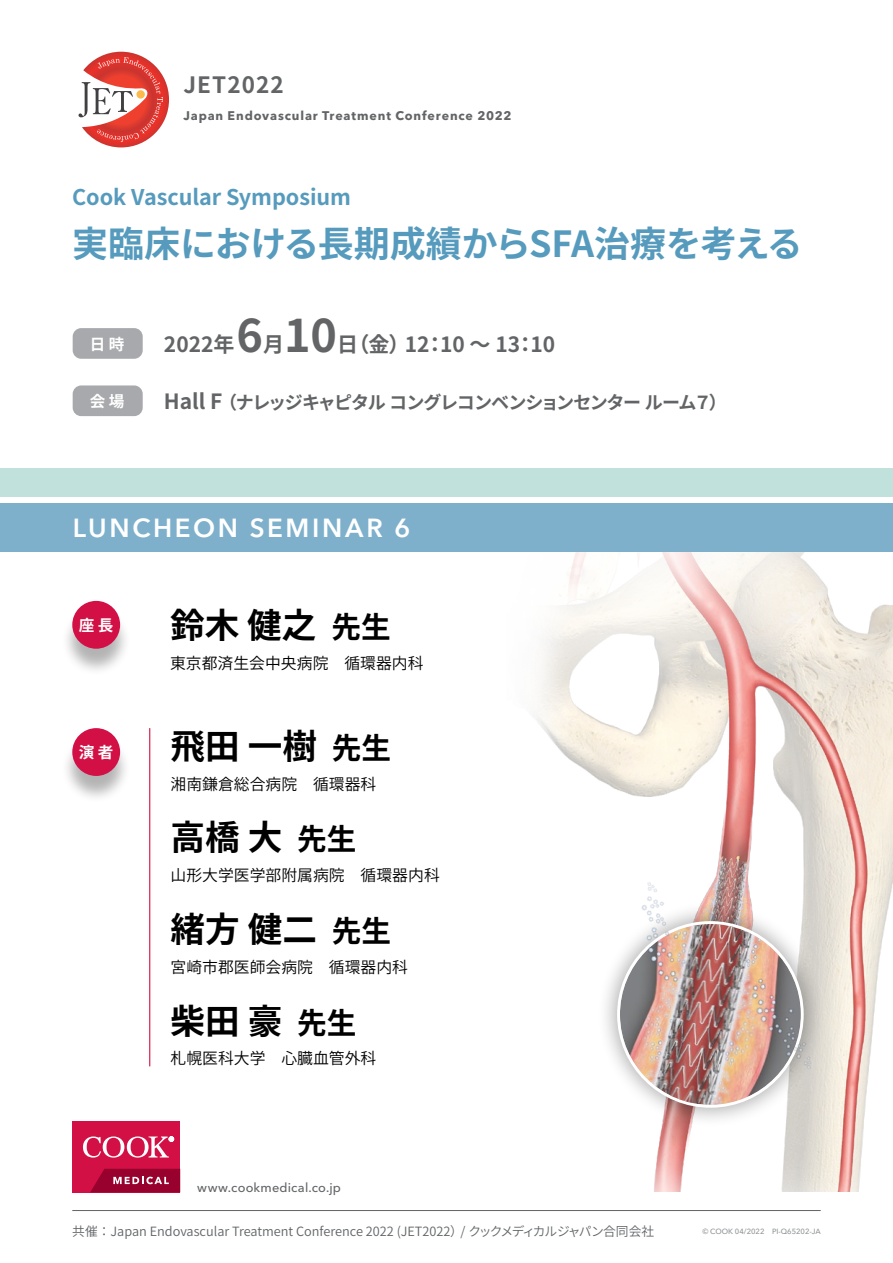
<style>
.page{position:relative;width:893px;height:1263px;background:#fff}
.page>*{position:absolute;margin:0;border:0;box-sizing:border-box;transform-origin:0 0}
.t1{font:700 36px "Noto Sans CJ Kjp";letter-spacing:-.01em;color:#569bbd}
.t2{font:700 34.65px "Noto Sans CJ Kjp";color:#000}
.t3{font:600 25.95px "Avenir Next LT Pro";letter-spacing:.1em;color:#fff}
.t4{font:700 22.5px "Noto Sans CJ Kjp";letter-spacing:.05em;color:#626466}
.t5{font:700 21.6px "Noto Sans CJ Kjp";letter-spacing:-.005em;color:#569bbd}
.t6{font:700 21px "Noto Sans CJ Kjp";color:#626466}
.t7{font:700 18px "Noto Sans CJ Kjp";letter-spacing:-.07em;color:#626466}
.t8{font:600 15.9px "Noto Sans CJ Kjp";color:#000}
.t9{font:700 15.6px "Noto Sans CJ Kjp";color:#fff}
.t10{font:600 12.75px "Noto Sans CJ Kjp";color:#626466}
.t11{font:500 12.75px "Avenir Next LT Pro";letter-spacing:.015em;color:#626466}
.t12{font:700 12.45px "Avenir Next LT Pro";letter-spacing:.07em;color:#626466}
.t13{font:500 7.5px "Avenir Next LT Pro";color:#939598}
.s1{font-size:45px}
.s2{font-size:21px}
.s3{font-size:29.7px}
</style>
<div class="page">
<hr style="left:72px;top:1210px;width:749px;height:1px;background:#626466">
<div style="left:72px;top:1121px;width:108px;height:71px;background:#d31045"></div>
<svg style="left:90px;top:1169px;width:90px;height:23px;background:#a51841"></svg>
<svg style="left:83px;top:1136px;width:91px;height:21px"></svg>
<img style="left:536px;top:552px;width:357px;height:639px">
<div style="left:596px;top:900px;width:228px;height:228px;background:#000;opacity:.3"></div>
<img style="left:619px;top:924px;width:182px;height:181px">
<img style="left:611px;top:871px;width:99px;height:129px">
<img style="left:734px;top:957px;width:93px;height:128px">
<div style="left:0;top:504px;width:893px;height:48px;background:#7eb0cc"></div>
<div style="left:0;top:468px;width:893px;height:29px;background:#c1e1dd"></div>
<hr style="left:149px;top:728px;width:1px;height:338px;background:#d31045">
<div style="left:61px;top:605px;width:70px;height:71px;background:#000;opacity:.3"></div>
<div style="left:72px;top:601px;width:48px;height:48px;background:#d31045;border-radius:50%"></div>
<div style="left:61px;top:732px;width:70px;height:71px;background:#000;opacity:.3"></div>
<div style="left:72px;top:728px;width:48px;height:48px;background:#d31045;border-radius:50%"></div>
<svg style="left:78px;top:52px;width:91px;height:95px"></svg>
<div style="left:136px;top:90px;width:9px;height:9px;background:#fdba4c;border-radius:50%"></div>
<div style="left:73px;top:385px;width:70px;height:31px;background:#a7a9ac;border-radius:9px"></div>
<div style="left:73px;top:328px;width:70px;height:31px;background:#a7a9ac;border-radius:9px"></div>
<h3 class="t4" style="left:183px;top:72px;width:102px">JET2022</h3>
<p class="t12" style="left:183px;top:108px;width:330px">Japan Endovascular Treatment Conference 2022</p>
<h3 class="t5" style="left:72px;top:185px;width:280px">Cook Vascular Symposium</h3>
<h1 class="t1" style="left:72px;top:223px;width:732px">実臨床における長期成績からSFA治療を考える</h1>
<p class="t9" style="left:90px;top:335px;width:36px">日 時</p>
<p class="t9" style="left:90px;top:392px;width:36px">会 場</p>
<h3 class="t6" style="left:164px;top:332px;width:393px">2022年<span class="s1">6</span>月<span class="s1">10</span>日（金）12：10 〜 13：10</h3>
<p class="t7" style="left:164px;top:392px;width:564px"><span class="s2">Hall F</span> （ナレッジキャピタル コングレコンベンションセンター ルーム７）</p>
<h3 class="t3" style="left:73px;top:512px;width:339px">LUNCHEON SEMINAR 6</h3>
<p class="t9" style="left:79px;top:616px;width:36px">座 長</p>
<p class="t9" style="left:79px;top:743px;width:36px">演 者</p>
<h2 class="t2" style="left:170px;top:606px;width:222px">鈴木 健之 <span class="s3">先生</span></h2>
<p class="t8" style="left:170px;top:654px;width:255px">東京都済生会中央病院　循環器内科</p>
<h2 class="t2" style="left:171px;top:726px;width:222px">飛田 一樹 <span class="s3">先生</span></h2>
<p class="t8" style="left:171px;top:775px;width:207px">湘南鎌倉総合病院　循環器科</p>
<h2 class="t2" style="left:171px;top:818px;width:188px">高橋 大 <span class="s3">先生</span></h2>
<p class="t8" style="left:171px;top:866px;width:271px">山形大学医学部附属病院　循環器内科</p>
<h2 class="t2" style="left:171px;top:910px;width:222px">緒方 健二 <span class="s3">先生</span></h2>
<p class="t8" style="left:171px;top:958px;width:239px">宮崎市郡医師会病院　循環器内科</p>
<h2 class="t2" style="left:171px;top:1001px;width:188px">柴田 豪 <span class="s3">先生</span></h2>
<p class="t8" style="left:171px;top:1050px;width:207px">札幌医科大学　心臓血管外科</p>
<p class="t11" style="left:197px;top:1180px;width:145px">www.cookmedical.co.jp</p>
<p class="t10" style="left:72px;top:1224px;width:583px">共催：Japan Endovascular Treatment Conference 2022 (JET2022）/ クックメディカルジャパン合同会社</p>
<p class="t13" style="left:702px;top:1227px;width:120px">© COOK 04/2022 PI-Q65202-JA</p>
</div>
